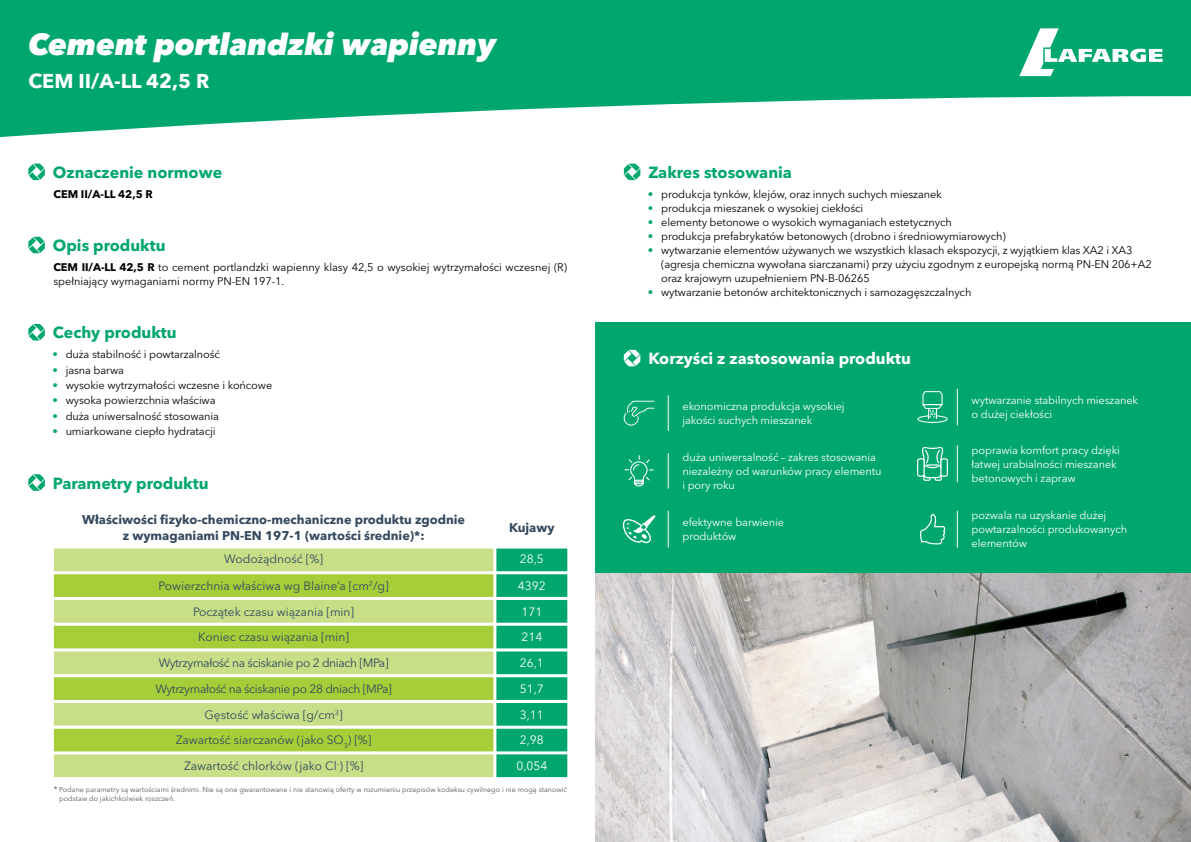
<style>
.page{position:relative;width:1191px;height:842px;background:#fff}
.page>*{position:absolute;margin:0;border:0;box-sizing:border-box;transform-origin:0 0}
.t1{font:italic 800 30px "Avenir Next";color:#fff}
.t2{font:700 20px "Avenir Next";color:#fff}
.t3{font:700 16px "Avenir Lafarge";color:#00a76d}
.t4{font:700 16px "Avenir Lafarge";color:#fff}
.t5{font:700 12.6px/15.2px "Avenir Lafarge";color:#34495e;text-align:center}
.t6{font:12px "Avenir Lafarge";color:#34495e}
.t7{font:12px "Avenir Lafarge";letter-spacing:-.03em;color:#34495e}
.t8{font:12px "Avenir Lafarge";color:#fff}
.t9{font:11px/14px "Avenir Lafarge";letter-spacing:-.01em;color:#000}
.t10{font:11px/14px "Avenir Lafarge";letter-spacing:-.01em;color:#fff}
.t11{font:700 11px "Avenir Lafarge";color:#000}
.t12{font:7.2px/9.2px "Avenir Lafarge";color:#58595b}
.s1{font-weight:700}
.s2{color:#00a76d}
.s3{font-size:8.2px}
</style>
<div class="page">
<svg style="left:0;top:0;width:1191px;height:138px;fill:#00a76d"></svg>
<svg style="left:28px;top:164px;width:17px;height:16px"></svg>
<svg style="left:28px;top:237px;width:17px;height:16px"></svg>
<svg style="left:28px;top:324px;width:17px;height:16px"></svg>
<svg style="left:28px;top:474px;width:17px;height:17px"></svg>
<svg style="left:624px;top:164px;width:16px;height:16px"></svg>
<svg style="left:1019px;top:28px;width:143px;height:48px"></svg>
<div style="left:595px;top:322px;width:596px;height:252px;background:#00a76d"></div>
<svg style="left:54px;top:549px;width:439px;height:228px;background:#cde294"></svg>
<svg style="left:493px;top:548px;width:74px;height:229px;background:#27b482"></svg>
<svg style="left:54px;top:574px;width:439px;height:177px;background:#bcd96c"></svg>
<svg style="left:624px;top:350px;width:16px;height:16px"></svg>
<hr style="left:667px;top:395px;width:1px;height:36px;background:#fff">
<hr style="left:957px;top:389px;width:1px;height:36px;background:#fff">
<svg style="left:622px;top:515px;width:33px;height:28px"></svg>
<hr style="left:668px;top:511px;width:1px;height:37px;background:#fff">
<hr style="left:957px;top:445px;width:1px;height:37px;background:#fff">
<hr style="left:957px;top:511px;width:1px;height:37px;background:#fff">
<hr style="left:668px;top:453px;width:1px;height:36px;background:#fff">
<svg style="left:624px;top:455px;width:30px;height:32px"></svg>
<svg style="left:623px;top:400px;width:32px;height:26px"></svg>
<svg style="left:917px;top:391px;width:30px;height:32px"></svg>
<svg style="left:917px;top:447px;width:31px;height:34px"></svg>
<svg style="left:920px;top:514px;width:26px;height:31px"></svg>
<img style="left:595px;top:574px;width:596px;height:268px">
<h1 class="t1" style="left:28px;top:26px;width:469px">Cement portlandzki wapienny</h1>
<h2 class="t2" style="left:28px;top:64px;width:182px">CEM II/A-LL 42,5 R</h2>
<h3 class="t3" style="left:53px;top:160px;width:171px">Oznaczenie normowe</h3>
<p class="t11" style="left:53px;top:185px;width:101px">CEM II/A-LL 42,5 R</p>
<h3 class="t3" style="left:53px;top:233px;width:114px">Opis produktu</h3>
<p class="t9" style="left:53px;top:259px;width:515px"><span class="s1">CEM II/A-LL 42,5 R</span> to cement portlandzki wapienny klasy 42,5 o wysokiej wytrzymałości wczesnej (R) spełniający wymaganiami normy PN-EN 197-1.</p>
<h3 class="t3" style="left:53px;top:320px;width:125px">Cechy produktu</h3>
<p class="t9" style="left:52px;top:346px;width:169px"><span class="s2">•</span> duża stabilność i powtarzalność</p>
<p class="t9" style="left:52px;top:362px;width:73px"><span class="s2">•</span> jasna barwa</p>
<p class="t9" style="left:52px;top:377px;width:221px"><span class="s2">•</span> wysokie wytrzymałości wczesne i końcowe</p>
<p class="t9" style="left:52px;top:393px;width:165px"><span class="s2">•</span> wysoka powierzchnia właściwa</p>
<p class="t9" style="left:52px;top:408px;width:168px"><span class="s2">•</span> duża uniwersalność stosowania</p>
<p class="t9" style="left:52px;top:423px;width:165px"><span class="s2">•</span> umiarkowane ciepło hydratacji</p>
<h3 class="t3" style="left:53px;top:470px;width:157px">Parametry produktu</h3>
<p class="t5" style="left:82px;top:511px;width:384px">Właściwości fizyko-chemiczno-mechaniczne produktu zgodnie z wymaganiami PN-EN 197-1 (wartości średnie)*:</p>
<p class="t5" style="left:509px;top:519px;width:47px">Kujawy</p>
<p class="t6" style="left:224px;top:550px;width:100px">Wodożądność [%]</p>
<p class="t8" style="left:520px;top:550px;width:25px">28,5</p>
<p class="t6" style="left:159px;top:576px;width:231px">Powierzchnia właściwa wg Blaine’a [cm<sup>2</sup>/g]</p>
<p class="t8" style="left:518px;top:576px;width:29px">4392</p>
<p class="t6" style="left:193px;top:602px;width:163px">Początek czasu wiązania [min]</p>
<p class="t8" style="left:521px;top:602px;width:22px">171</p>
<p class="t6" style="left:198px;top:628px;width:152px">Koniec czasu wiązania [min]</p>
<p class="t8" style="left:521px;top:628px;width:22px">214</p>
<p class="t7" style="left:159px;top:653px;width:231px">Wytrzymałość na ściskanie po 2 dniach [MPa]</p>
<p class="t8" style="left:520px;top:653px;width:25px">26,1</p>
<p class="t7" style="left:155px;top:679px;width:238px">Wytrzymałość na ściskanie po 28 dniach [MPa]</p>
<p class="t8" style="left:520px;top:679px;width:25px">51,7</p>
<p class="t6" style="left:205px;top:705px;width:139px">Gęstość właściwa [g/cm<sup>3</sup>]</p>
<p class="t8" style="left:520px;top:705px;width:25px">3,11</p>
<p class="t6" style="left:176px;top:731px;width:197px">Zawartość siarczanów (jako SO<sub>3</sub>) [%]</p>
<p class="t8" style="left:520px;top:731px;width:25px">2,98</p>
<p class="t6" style="left:184px;top:756px;width:181px">Zawartość chlorków (jako Cl<sup>–</sup>) [%]</p>
<p class="t8" style="left:516px;top:756px;width:32px">0,054</p>
<p class="t12" style="left:59px;top:784px;width:509px;text-indent:-5px"><span class="s3">*</span> Podane parametry są wartościami średnimi. Nie są one gwarantowane i nie stanowią oferty w rozumieniu przepisów kodeksu cywilnego i nie mogą stanowić podstaw do jakichkolwiek roszczeń.</p>
<h3 class="t3" style="left:648px;top:160px;width:145px">Zakres stosowania</h3>
<p class="t9" style="left:648px;top:186px;width:295px"><span class="s2">•</span> produkcja tynków, klejów, oraz innych suchych mieszanek</p>
<p class="t9" style="left:648px;top:200px;width:217px"><span class="s2">•</span> produkcja mieszanek o wysokiej ciekłości</p>
<p class="t9" style="left:648px;top:214px;width:305px"><span class="s2">•</span> elementy betonowe o wysokich wymaganiach estetycznych</p>
<p class="t9" style="left:648px;top:228px;width:359px"><span class="s2">•</span> produkcja prefabrykatów betonowych (drobno i średniowymiarowych)</p>
<p class="t9" style="left:661px;top:242px;width:492px;text-indent:-13px"><span class="s2">•</span> wytwarzanie elementów używanych we wszystkich klasach ekspozycji, z wyjątkiem klas XA2 i XA3 (agresja chemiczna wywołana siarczanami) przy użyciu zgodnym z europejską normą PN-EN 206+A2 oraz krajowym uzupełnieniem PN-B-06265</p>
<p class="t9" style="left:648px;top:284px;width:325px"><span class="s2">•</span> wytwarzanie betonów architektonicznych i samozagęszczalnych</p>
<h3 class="t4" style="left:648px;top:346px;width:264px">Korzyści z zastosowania produktu</h3>
<p class="t10" style="left:682px;top:398px;width:164px">ekonomiczna produkcja wysokiej jakości suchych mieszanek</p>
<p class="t10" style="left:971px;top:392px;width:168px">wytwarzanie stabilnych mieszanek o dużej ciekłości</p>
<p class="t10" style="left:682px;top:449px;width:200px">duża uniwersalność – zakres stosowania niezależny od warunków pracy elementu i pory roku</p>
<p class="t10" style="left:682px;top:515px;width:103px">efektywne barwienie produktów</p>
<p class="t10" style="left:971px;top:442px;width:150px">poprawia komfort pracy dzięki łatwej urabialności mieszanek betonowych i zapraw</p>
<p class="t10" style="left:971px;top:507px;width:157px">pozwala na uzyskanie dużej powtarzalności produkowanych elementów</p>
</div>
